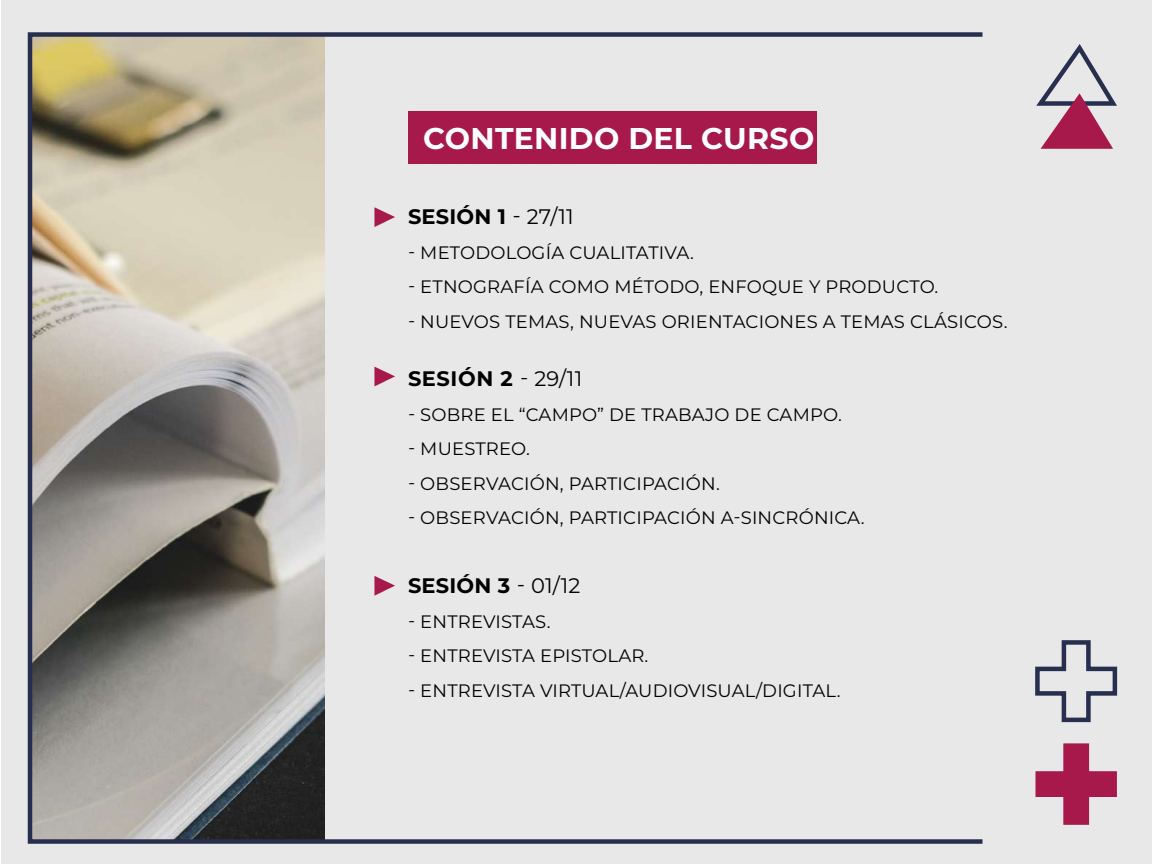
<style>
.page{position:relative;width:1152px;height:864px;background:#fff}
.page>*{position:absolute;margin:0;border:0;box-sizing:border-box;transform-origin:0 0}
.t1{font:700 30px "Montserrat";letter-spacing:.01em;color:#fff}
.t2{font:700 21px "Montserrat";letter-spacing:.01em;color:#000}
.t3{font:18px "Montserrat";letter-spacing:.01em;color:#000}
.s1{font-weight:400}
</style>
<div class="page">
<div style="left:2px;top:0;width:1150px;height:864px;background:#e8e8e8"></div>
<svg style="left:1035px;top:640px;width:83px;height:83px"></svg>
<svg style="left:1036px;top:743px;width:81px;height:82px"></svg>
<svg style="left:1036px;top:44px;width:81px;height:105px"></svg>
<div style="left:408px;top:111px;width:408px;height:53px;background:#a7184b"></div>
<svg style="left:374px;top:207px;width:21px;height:20px"></svg>
<svg style="left:374px;top:367px;width:21px;height:19px"></svg>
<svg style="left:374px;top:576px;width:21px;height:20px"></svg>
<img style="left:33px;top:37px;width:291px;height:802px">
<div style="left:28px;top:32px;width:957px;height:812px;border:4px solid #282e4e"></div>
<h1 class="t1" style="left:423px;top:117px;width:393px">CONTENIDO DEL CURSO</h1>
<p class="t2" style="left:408px;top:201px;width:167px">SESIÓN 1 <span class="s1">- 27/11</span></p>
<p class="t3" style="left:408px;top:240px;width:288px">- METODOLOGÍA CUALITATIVA.</p>
<p class="t3" style="left:408px;top:274px;width:532px">- ETNOGRAFÍA COMO MÉTODO, ENFOQUE Y PRODUCTO.</p>
<p class="t3" style="left:408px;top:309px;width:601px">- NUEVOS TEMAS, NUEVAS ORIENTACIONES A TEMAS CLÁSICOS.</p>
<p class="t2" style="left:408px;top:363px;width:176px">SESIÓN 2 <span class="s1">- 29/11</span></p>
<p class="t3" style="left:408px;top:402px;width:435px">- SOBRE EL “CAMPO” DE TRABAJO DE CAMPO.</p>
<p class="t3" style="left:408px;top:436px;width:124px">- MUESTREO.</p>
<p class="t3" style="left:408px;top:471px;width:313px">- OBSERVACIÓN, PARTICIPACIÓN.</p>
<p class="t3" style="left:408px;top:505px;width:458px">- OBSERVACIÓN, PARTICIPACIÓN A-SINCRÓNICA.</p>
<p class="t2" style="left:408px;top:570px;width:174px">SESIÓN 3 <span class="s1">- 01/12</span></p>
<p class="t3" style="left:408px;top:609px;width:144px">- ENTREVISTAS.</p>
<p class="t3" style="left:408px;top:643px;width:242px">- ENTREVISTA EPISTOLAR.</p>
<p class="t3" style="left:408px;top:678px;width:434px">- ENTREVISTA VIRTUAL/AUDIOVISUAL/DIGITAL.</p>
</div>
